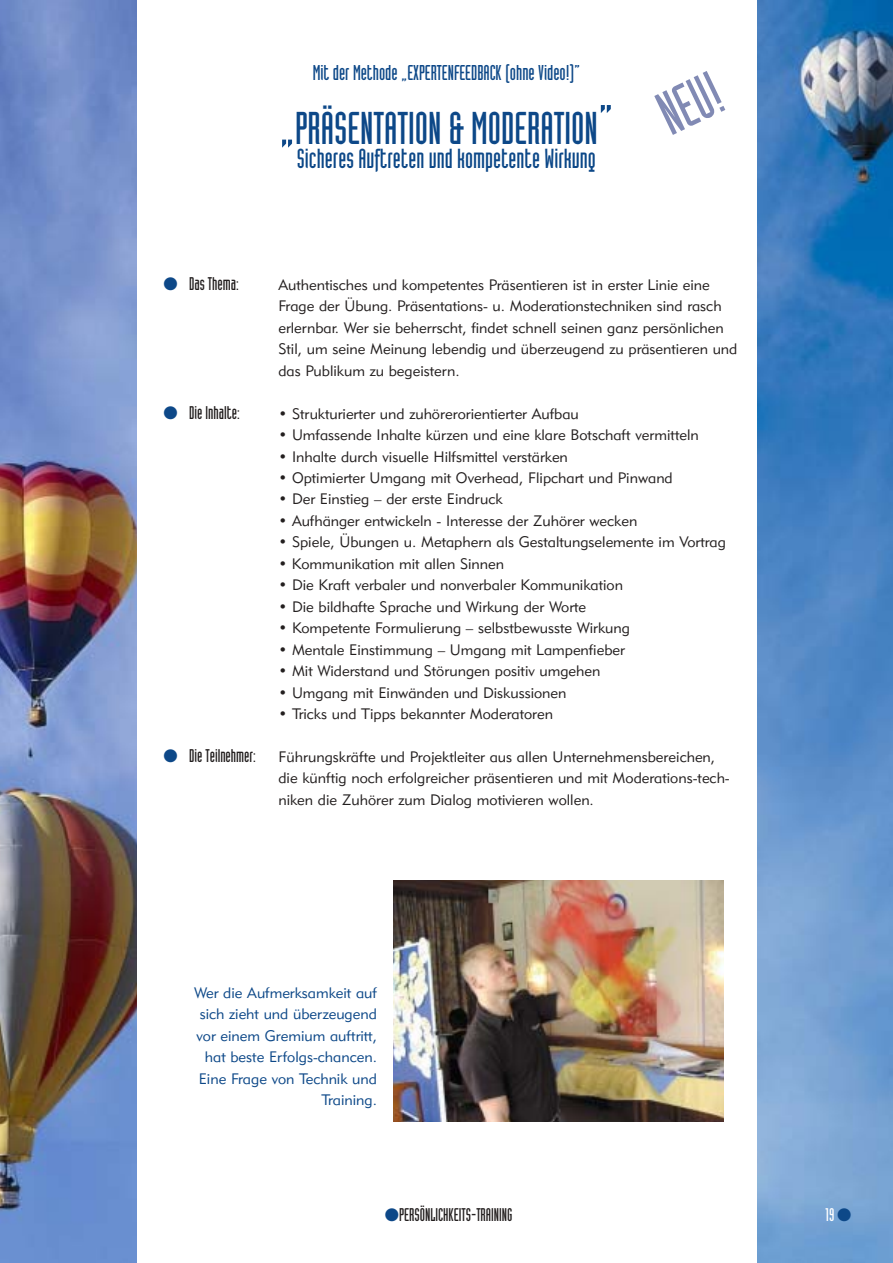
<style>
.page{position:relative;width:893px;height:1263px;background:#fff}
.page>*{position:absolute;margin:0;border:0;box-sizing:border-box;transform-origin:0 0}
.t1{font:60.45px "Industria Solid A";color:#818ab4}
.t2{font:45px "Industria Solid A";color:#0d4888}
.t3{font:27px "Industria Solid A";color:#0d4888}
.t4{font:21px "Industria Solid A";color:#0d4888}
.t5{font:18px "Industria Solid A";color:#231f1f}
.t6{font:18px "Industria Solid A";color:#fff}
.t7{font:15px/21.5px "Geometric 415 BT Lite A";color:#231f1f}
.t8{font:15px/21.5px "Geometric 415 BT Lite A";color:#0d4888;text-align:right}
.s1{font-size:54px}
.s2{color:#0d4888}
</style>
<div class="page">
<img style="left:757px;top:0;width:135px;height:1263px">
<img style="left:0;top:0;width:136px;height:1263px">
<img style="left:393px;top:880px;width:330px;height:242px">
<h3 class="t4" style="left:313px;top:65px;width:269px">Mit der Methode „EXPERTENFEEDBACK (ohne Video!)“</h3>
<h2 class="t2" style="left:279px;top:112px;width:336px"><span class="s1">„</span>PRÄSENTATION &amp; MODERATION<span class="s1">“</span></h2>
<h3 class="t3" style="left:297px;top:148px;width:300px">Sicheres Auftreten und kompetente Wirkung</h3>
<h1 class="t1" style="left:652px;top:97px;width:65px;rotate:-26deg">NEU!</h1>
<p class="t5" style="left:163px;top:277px;width:77px"><span class="s2">●</span> Das Thema:</p>
<p class="t5" style="left:163px;top:406px;width:78px"><span class="s2">●</span> Die Inhalte:</p>
<p class="t5" style="left:163px;top:749px;width:94px"><span class="s2">●</span> Die Teilnehmer:</p>
<p class="t7" style="left:278px;top:275px;width:460px">Authentisches und kompetentes Präsentieren ist in erster Linie eine Frage der Übung. Präsentations- u. Moderationstechniken sind rasch erlernbar. Wer sie beherrscht, findet schnell seinen ganz persönlichen Stil, um seine Meinung lebendig und überzeugend zu präsentieren und das Publikum zu begeistern.</p>
<p class="t7" style="left:278px;top:404px;width:302px">• Strukturierter und zuhörerorientierter Aufbau</p>
<p class="t7" style="left:278px;top:426px;width:422px">• Umfassende Inhalte kürzen und eine klare Botschaft vermitteln</p>
<p class="t7" style="left:278px;top:447px;width:291px">• Inhalte durch visuelle Hilfsmittel verstärken</p>
<p class="t7" style="left:278px;top:469px;width:396px">• Optimierter Umgang mit Overhead, Flipchart und Pinwand</p>
<p class="t7" style="left:278px;top:490px;width:226px">• Der Einstieg – der erste Eindruck</p>
<p class="t7" style="left:278px;top:511px;width:360px">• Aufhänger entwickeln - Interesse der Zuhörer wecken</p>
<p class="t7" style="left:278px;top:533px;width:449px">• Spiele, Übungen u. Metaphern als Gestaltungselemente im Vortrag</p>
<p class="t7" style="left:278px;top:554px;width:227px">• Kommunikation mit allen Sinnen</p>
<p class="t7" style="left:278px;top:576px;width:346px">• Die Kraft verbaler und nonverbaler Kommunikation</p>
<p class="t7" style="left:278px;top:597px;width:309px">• Die bildhafte Sprache und Wirkung der Worte</p>
<p class="t7" style="left:278px;top:619px;width:353px">• Kompetente Formulierung – selbstbewusste Wirkung</p>
<p class="t7" style="left:278px;top:640px;width:348px">• Mentale Einstimmung – Umgang mit Lampenfieber</p>
<p class="t7" style="left:278px;top:662px;width:323px">• Mit Widerstand und Störungen positiv umgehen</p>
<p class="t7" style="left:278px;top:683px;width:289px">• Umgang mit Einwänden und Diskussionen</p>
<p class="t7" style="left:278px;top:704px;width:276px">• Tricks und Tipps bekannter Moderatoren</p>
<p class="t7" style="left:278px;top:747px;width:453px">Führungskräfte und Projektleiter aus allen Unternehmensbereichen, die künftig noch erfolgreicher präsentieren und mit Moderations-tech&shy;niken die Zuhörer zum Dialog motivieren wollen.</p>
<p class="t8" style="left:194px;top:983px;width:184px">Wer die Aufmerksamkeit auf sich zieht und überzeugend vor einem Gremium auftritt, hat beste Erfolgs-chancen.<br>Eine Frage von Technik und<br>Training.</p>
<p class="t5" style="left:385px;top:1208px;width:129px"><span class="s2">●</span>PERSÖNLICHKEITS-TRAINING</p>
<p class="t6" style="left:825px;top:1208px;width:28px">19 <span class="s2">●</span></p>
</div>
